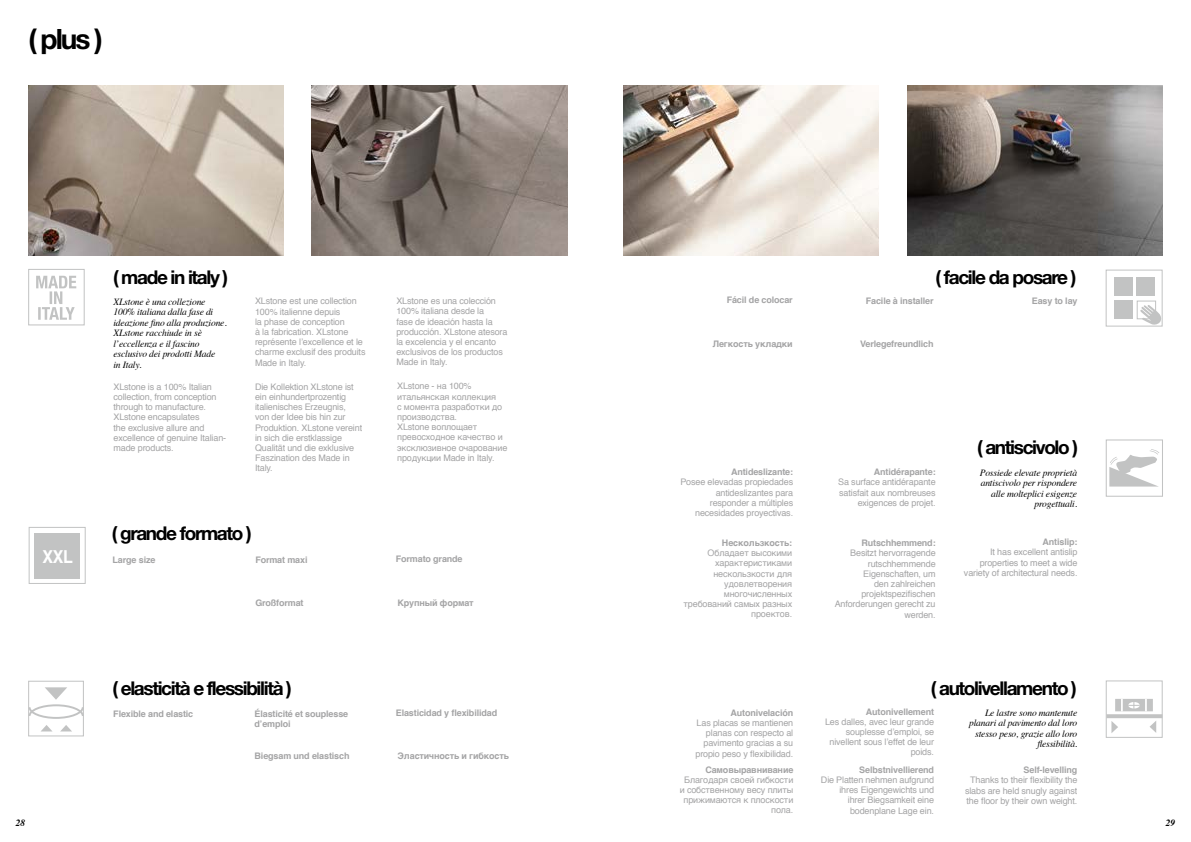
<style>
.page{position:relative;width:1191px;height:842px;background:#fff}
.page>*{position:absolute;margin:0;border:0;box-sizing:border-box;transform-origin:0 0}
.t1{font:700 28px "Helvetica Neue";color:#000}
.t2{font:700 19px "Helvetica Neue";letter-spacing:-.07em;color:#000}
.t3{font:700 17.8px "Helvetica";color:#fff;scale:.9 1}
.t4{font:italic 9.5px/10.5px "Times";letter-spacing:-.015em;color:#000;text-align:right}
.t5{font:italic 700 9.5px "Times";color:#000}
.t6{font:9px/10.2px "Helvetica";letter-spacing:-.015em;color:#a4a4a5;text-align:right}
.t7{font:700 9px "Helvetica";letter-spacing:-.015em;color:#a4a4a5}
</style>
<div class="page">
<img style="left:907px;top:85px;width:255px;height:170px">
<img style="left:624px;top:85px;width:255px;height:170px">
<div style="left:1114px;top:277px;width:18px;height:19px;background:#c2c3c3"></div>
<div style="left:1136px;top:277px;width:18px;height:19px;background:#c2c3c3"></div>
<div style="left:1114px;top:300px;width:18px;height:19px;background:#c2c3c3"></div>
<div style="left:1105px;top:270px;width:57px;height:57px;border:1px solid #c2c3c3"></div>
<div style="left:1136px;top:301px;width:20px;height:18px;border:1px solid #c2c3c3"></div>
<svg style="left:1140px;top:305px;width:22px;height:20px"></svg>
<svg style="left:1109px;top:449px;width:50px;height:38px"></svg>
<div style="left:1105px;top:439px;width:58px;height:58px;border:1px solid #c2c3c3"></div>
<div style="left:1105px;top:680px;width:57px;height:58px;border:1px solid #c2c3c3"></div>
<svg style="left:1106px;top:714px;width:56px;height:4px"></svg>
<div style="left:1115px;top:699px;width:37px;height:12px;border:7px solid #c2c3c3"></div>
<svg style="left:1145px;top:699px;width:1px;height:12px"></svg>
<svg style="left:1121px;top:699px;width:1px;height:12px"></svg>
<svg style="left:1128px;top:702px;width:11px;height:7px"></svg>
<svg style="left:1149px;top:721px;width:7px;height:12px"></svg>
<svg style="left:1111px;top:721px;width:7px;height:12px"></svg>
<img style="left:28px;top:85px;width:255px;height:170px">
<img style="left:312px;top:85px;width:255px;height:170px">
<div style="left:29px;top:527px;width:57px;height:57px;border:1px solid #c2c3c3"></div>
<div style="left:34px;top:533px;width:46px;height:46px;background:#c2c3c3"></div>
<div style="left:28px;top:681px;width:56px;height:55px;border:1px solid #c2c3c3"></div>
<svg style="left:28px;top:687px;width:56px;height:44px"></svg>
<div style="left:28px;top:269px;width:57px;height:56px;border:1px solid #c2c3c3"></div>
<svg style="left:36px;top:276px;width:40px;height:44px"></svg>
<h1 class="t1" style="left:28px;top:22px;width:76px">( plus )</h1>
<h2 class="t2" style="left:113px;top:265px;width:117px">( made in italy )</h2>
<p class="t4" style="left:113px;top:296px;width:115px;text-align:left">XLstone è una collezione<br>100% italiana dalla fase di ideazione fino alla produzione.<br>XLstone racchiude in sè l’eccellenza e il fascino esclusivo dei prodotti Made<br>in Italy.</p>
<p class="t6" style="left:113px;top:382px;width:114px;text-align:left">XLstone is a 100% Italian collection, from conception through to manufacture.<br>XLstone encapsulates<br>the exclusive allure and excellence of genuine Italian&shy;made products.</p>
<p class="t6" style="left:255px;top:296px;width:112px;text-align:left">XLstone est une collection<br>100% italienne depuis<br>la phase de conception<br>à la fabrication. XLstone représente l’excellence et le charme exclusif des produits<br>Made in Italy.</p>
<p class="t6" style="left:255px;top:382px;width:109px;text-align:left">Die Kollektion XLstone ist ein einhundertprozentig italienisches Erzeugnis, von der Idee bis hin zur<br>Produktion. XLstone vereint in sich die erstklassige<br>Qualität und die exklusive<br>Faszination des Made in<br>Italy.</p>
<h2 class="t2" style="left:112px;top:521px;width:141px">( grande formato )</h2>
<p class="t6" style="left:396px;top:296px;width:113px;text-align:left">XLstone es una colección<br>100% italiana desde la<br>fase de ideación hasta la producción. XLstone atesora la excelencia y el encanto exclusivos de los productos<br>Made in Italy.</p>
<p class="t6" style="left:397px;top:381px;width:112px;text-align:left">XLstone - на 100% итальянская коллекция<br>с момента разработки до производства.<br>XLstone воплощает превосходное качество и эксклюзивное очарование продукции Made in Italy.</p>
<h3 class="t3" style="left:42px;top:542px;width:35px">XXL</h3>
<p class="t7" style="left:113px;top:552px;width:44px">Large size</p>
<p class="t7" style="left:255px;top:552px;width:54px">Format maxi</p>
<p class="t7" style="left:396px;top:552px;width:68px">Formato grande</p>
<p class="t7" style="left:255px;top:595px;width:50px">Großformat</p>
<p class="t7" style="left:397px;top:595px;width:78px">Крупный формат</p>
<h2 class="t2" style="left:112px;top:677px;width:181px">( elasticità e flessibilità )</h2>
<p class="t7" style="left:113px;top:706px;width:81px">Flexible and elastic</p>
<p class="t7" style="left:255px;top:706px;width:95px">Élasticité et souplesse</p>
<p class="t7" style="left:396px;top:705px;width:103px">Elasticidad y flexibilidad</p>
<p class="t7" style="left:255px;top:716px;width:38px">d’emploi</p>
<p class="t7" style="left:255px;top:748px;width:96px">Biegsam und elastisch</p>
<p class="t7" style="left:397px;top:748px;width:113px">Эластичность и гибкость</p>
<h2 class="t2" style="left:935px;top:266px;width:142px">( facile da posare )</h2>
<p class="t7" style="left:726px;top:293px;width:68px">Fácil de colocar</p>
<p class="t7" style="left:866px;top:294px;width:69px">Facile à installer</p>
<p class="t7" style="left:1031px;top:294px;width:47px">Easy to lay</p>
<p class="t7" style="left:712px;top:336px;width:82px">Легкость укладки</p>
<p class="t7" style="left:860px;top:336px;width:75px">Verlegefreundlich</p>
<h2 class="t2" style="left:977px;top:436px;width:102px">( antiscivolo )</h2>
<p class="t7" style="left:874px;top:465px;width:63px">Antidérapante:</p>
<p class="t6" style="left:838px;top:477px;width:99px">Sa surface antidérapante satisfait aux nombreuses exigences de projet.</p>
<p class="t7" style="left:731px;top:465px;width:64px">Antideslizante:</p>
<p class="t6" style="left:680px;top:477px;width:114px">Posee elevadas propiedades antideslizantes para responder a múltiples necesidades proyectivas.</p>
<p class="t4" style="left:979px;top:467px;width:99px">Possiede elevate proprietà antiscivolo per rispondere alle molteplici esigenze progettuali.</p>
<p class="t7" style="left:722px;top:535px;width:72px">Нескользкость:</p>
<p class="t6" style="left:683px;top:548px;width:110px">Обладает высокими характеристиками нескользкости для удовлетворения многочисленных требований самых разных проектов.</p>
<p class="t7" style="left:730px;top:705px;width:64px">Autonivelación</p>
<p class="t6" style="left:695px;top:718px;width:99px">Las placas se mantienen planas con respecto al pavimento gracias a su propio peso y flexibilidad.</p>
<p class="t7" style="left:705px;top:762px;width:89px">Самовыравнивание</p>
<p class="t6" style="left:680px;top:775px;width:115px">Благодаря своей гибкости и собственному весу плиты прижимаются к плоскости пола.</p>
<p class="t7" style="left:861px;top:536px;width:76px">Rutschhemmend:</p>
<p class="t6" style="left:834px;top:548px;width:102px">Besitzt hervorragende rutschhemmende<br>Eigenschaften, um<br>den zahlreichen projektspezifischen<br>Anforderungen gerecht zu werden.</p>
<p class="t7" style="left:1042px;top:535px;width:36px">Antislip:</p>
<p class="t6" style="left:964px;top:547px;width:115px">It has excellent antislip properties to meet a wide variety of architectural needs.</p>
<h2 class="t2" style="left:931px;top:676px;width:147px">( autolivellamento )</h2>
<p class="t7" style="left:866px;top:704px;width:70px">Autonivellement</p>
<p class="t6" style="left:825px;top:717px;width:110px">Les dalles, avec leur grande souplesse d’emploi, se nivellent sous l’effet de leur poids.</p>
<p class="t7" style="left:859px;top:762px;width:76px">Selbstnivellierend</p>
<p class="t6" style="left:821px;top:775px;width:115px">Die Platten nehmen aufgrund ihres Eigengewichts und ihrer Biegsamkeit eine bodenplane Lage ein.</p>
<p class="t4" style="left:969px;top:707px;width:110px">Le lastre sono mantenute planari al pavimento dal loro stesso peso, grazie allo loro flessibilità.</p>
<p class="t7" style="left:1023px;top:763px;width:55px">Self-levelling</p>
<p class="t6" style="left:965px;top:775px;width:114px;text-align:center">Thanks to their flexibility the slabs are held snugly against the floor by their own weight.</p>
<p class="t5" style="left:16px;top:814px;width:11px">28</p>
<p class="t5" style="left:1165px;top:814px;width:11px">29</p>
</div>
